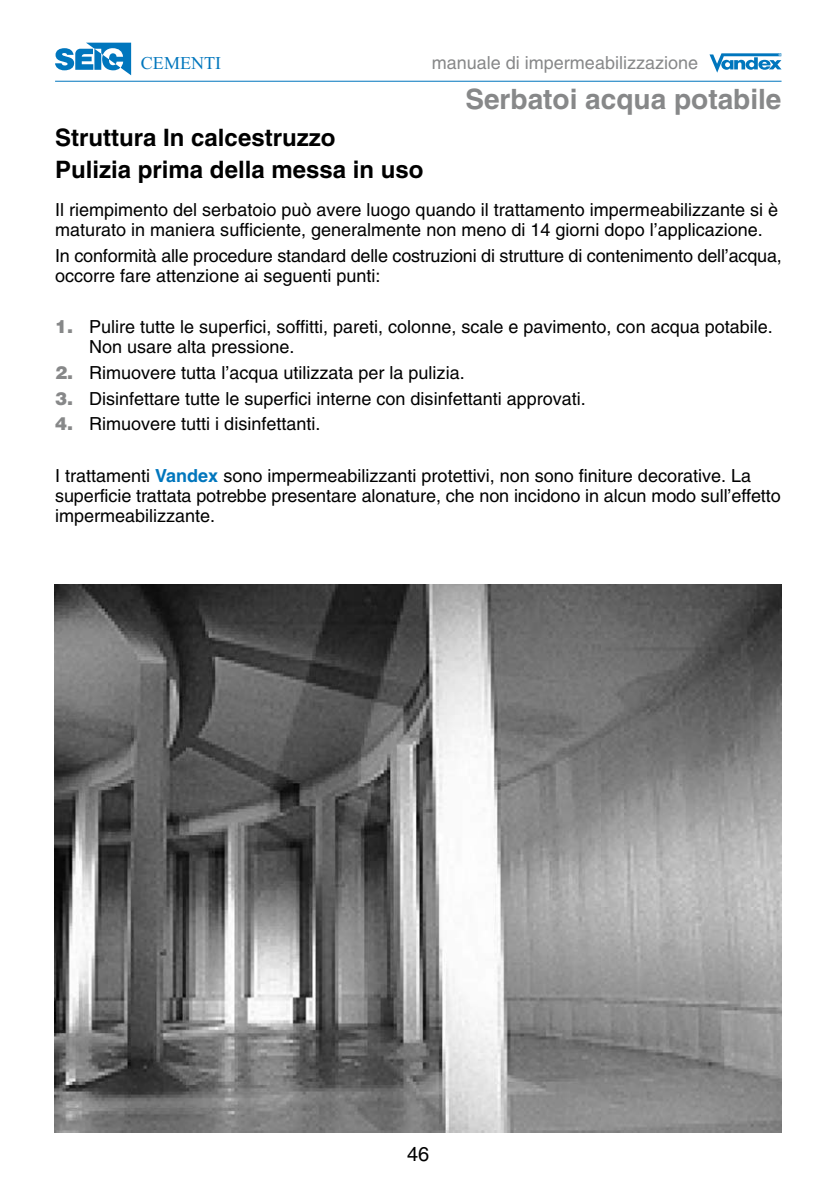
<style>
.page{position:relative;width:840px;height:1191px;background:#fff}
.page>*{position:absolute;margin:0;border:0;box-sizing:border-box;transform-origin:0 0}
.t1{font:700 28px "Helvetica";color:#878889}
.t2{font:700 24px/31.6px "Helvetica";color:#000}
.t3{font:20px "Helvetica";color:#000}
.t4{font:18px/20px "Helvetica";color:#000}
.t5{font:18px "Helvetica";color:#878889}
.t6{font:18px "Times New Roman";color:#0076bd}
.s1{font-family:"Helve Slov Bla";color:#878889}
.s2{font-weight:700;color:#0076bd}
</style>
<div class="page">
<svg style="left:55px;top:43px;width:76px;height:32px"></svg>
<svg style="left:709px;top:53px;width:72px;height:20px"></svg>
<hr style="left:55px;top:81px;width:726px;height:1px;background:#0076bd">
<img style="left:55px;top:584px;width:725px;height:548px">
<p class="t6" style="left:141px;top:53px;width:81px">CEMENTI</p>
<p class="t5" style="left:431px;top:53px;width:268px">manuale di impermeabilizzazione</p>
<h2 class="t2" style="left:55px;top:122px;width:370px">Struttura In calcestruzzo<br>Pulizia prima della messa in uso</h2>
<h1 class="t1" style="left:465px;top:82px;width:317px">Serbatoi acqua potabile</h1>
<p class="t4" style="left:55px;top:200px;width:724px">Il riempimento del serbatoio può avere luogo quando il trattamento impermeabilizzante si è maturato in maniera sufficiente, generalmente non meno di 14 giorni dopo l’applicazione.</p>
<p class="t4" style="left:55px;top:246px;width:728px">In conformità alle procedure standard delle costruzioni di strutture di contenimento dell’acqua, occorre fare attenzione ai seguenti punti:</p>
<p class="t4" style="left:89px;top:317px;width:685px;text-indent:-34px"><span class="s1">1.</span> Pulire tutte le superfici, soffitti, pareti, colonne, scale e pavimento, con acqua potabile.<br>Non usare alta pressione.</p>
<p class="t4" style="left:55px;top:363px;width:411px"><span class="s1">2.</span> Rimuovere tutta l’acqua utilizzata per la pulizia.</p>
<p class="t4" style="left:55px;top:388px;width:532px"><span class="s1">3.</span> Disinfettare tutte le superfici interne con disinfettanti approvati.</p>
<p class="t4" style="left:55px;top:414px;width:267px"><span class="s1">4.</span> Rimuovere tutti i disinfettanti.</p>
<p class="t4" style="left:55px;top:465px;width:726px">I trattamenti <span class="s2">Vandex</span> sono impermeabilizzanti protettivi, non sono finiture decorative. La superficie trattata potrebbe presentare alonature, che non incidono in alcun modo sull’effetto impermeabilizzante.</p>
<p class="t3" style="left:407px;top:1142px;width:24px">46</p>
</div>
